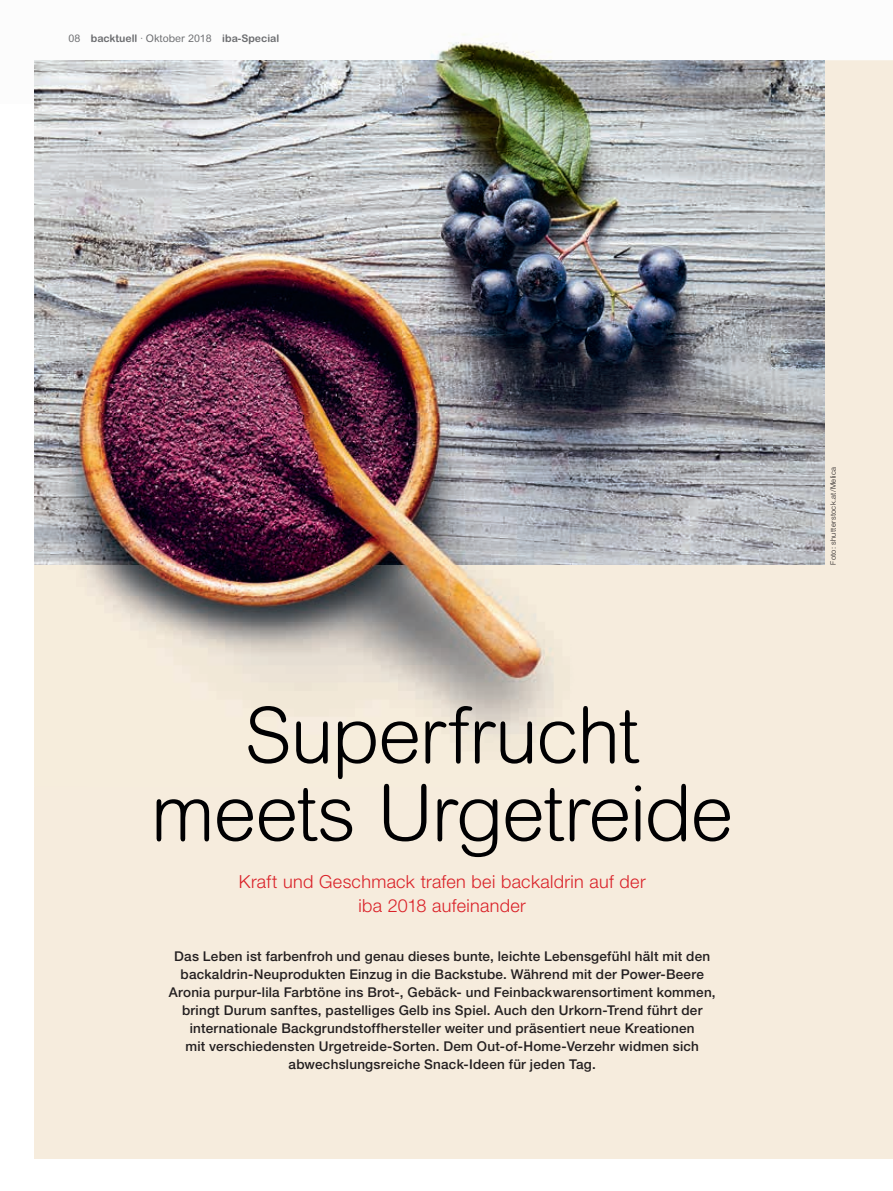
<style>
.page{position:relative;width:893px;height:1191px;background:#fff}
.page>*{position:absolute;margin:0;border:0;box-sizing:border-box;transform-origin:0 0}
.t1{font:300 77.85px/77.8px "Arial Rounded MT Std";letter-spacing:-.02em;color:#000002;text-align:center}
.t2{font:300 18px/23.2px "Helvetica Neue LT Std";letter-spacing:.02em;color:#da2128;text-align:center}
.t3{font:500 13.5px/18px "Helvetica Neue LT Pro";letter-spacing:.015em;color:#231f20;text-align:center}
.t4{font:700 10.5px "Arial Rounded MT Std";color:#6c6d70}
.t5{font:300 7.5px "Helvetica Neue LT Std";letter-spacing:.045em;color:#231f20}
.s1{font-weight:400}
</style>
<div class="page">
<div style="left:34px;top:61px;width:859px;height:1098px;background:#f6ecdd"></div>
<img style="left:34px;top:34px;width:859px;height:27px">
<img style="left:824px;top:61px;width:1px;height:504px">
<img style="left:87px;top:565px;width:467px;height:171px">
<img style="left:34px;top:61px;width:790px;height:504px">
<p class="t4" style="left:68px;top:32px;width:212px"><span class="s1">08</span> backtuell <span class="s1">· Oktober 2018</span> iba-Special</p>
<h1 class="t1" style="left:150px;top:696px;width:585px">Superfrucht meets Urgetreide</h1>
<h2 class="t2" style="left:239px;top:870px;width:408px">Kraft und Geschmack trafen bei backaldrin auf der iba 2018 aufeinander</h2>
<p class="t3" style="left:169px;top:947px;width:548px">Das Leben ist farbenfroh und genau dieses bunte, leichte Lebensgefühl hält mit den backaldrin-Neuprodukten Einzug in die Backstube. Während mit der Power-Beere Aronia purpur-lila Farbtöne ins Brot-, Gebäck- und Feinbackwarensortiment kommen, bringt Durum sanftes, pastelliges Gelb ins Spiel. Auch den Urkorn-Trend führt der internationale Backgrundstoffhersteller weiter und präsentiert neue Kreationen<br>mit verschiedensten Urgetreide-Sorten. Dem Out-of-Home-Verzehr widmen sich abwechslungsreiche Snack-Ideen für jeden Tag.</p>
<p class="t5" style="left:829px;top:565px;width:99px;rotate:-90deg">Foto: shutterstock.at/Melica</p>
</div>
